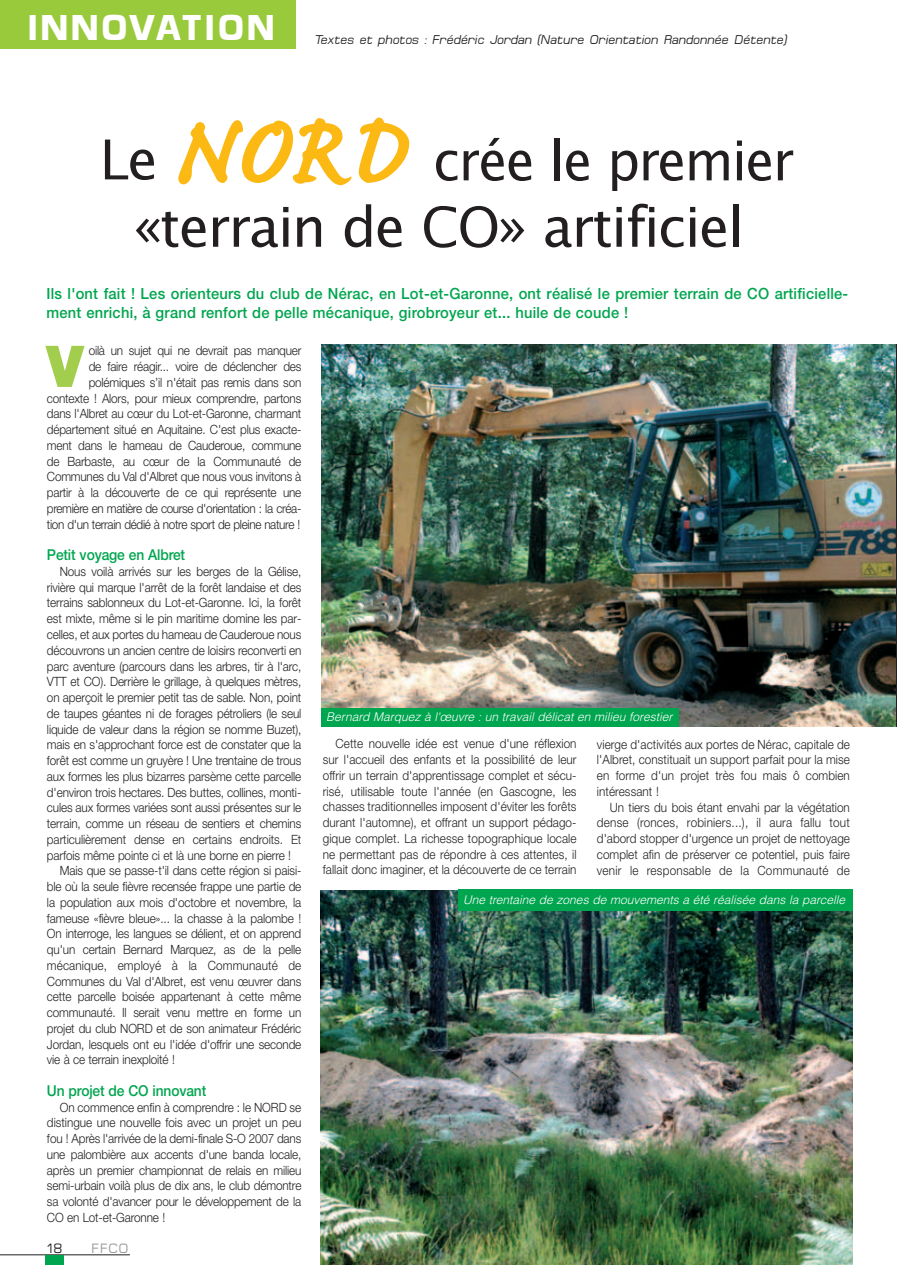
<style>
.page{position:relative;width:897px;height:1265px;background:#fff}
.page>*{position:absolute;margin:0;border:0;box-sizing:border-box;transform-origin:0 0}
.t1{font:129.75px "Caflisch Script MM 640";color:#fcb914;scale:.9 1}
.t2{font:900 57.6px "Helvetica Neue";color:#a3ce4d}
.t3{font:55.05px/66.3px "Lucida Sans";letter-spacing:-.03em;color:#231f20;scale:.95 1}
.t4{font:55.05px "Lucida Sans";letter-spacing:-.03em;color:#231f20}
.t5{font:700 36px "Micro";letter-spacing:.07em;color:#fff}
.t6{font:500 15.45px/19.5px "Helvetica Neue";letter-spacing:.015em;color:#00a54f;scale:.95 1}
.t7{font:500 15px "Helvetica Neue";letter-spacing:-.01em;color:#00a54f;scale:.92 1}
.t8{font:13.5px "Micro Laser";color:#939598}
.t9{font:13.5px "Micro Laser";color:#231f20}
.t10{font:300 12.75px/15.8px "Helvetica Neue";letter-spacing:-.01em;color:#231f20;text-align:justify;scale:.92 1}
.t11{font:italic 12.75px "Micro";color:#231f20}
.t12{font:300 12.75px "Helvetica Neue";letter-spacing:.01em;color:#231f20;scale:.92 1}
.t13{font:italic 300 12px "Helvetica";color:#fff}
</style>
<div class="page">
<img style="left:0;top:0;width:897px;height:1265px">
<h3 class="t5" style="left:27px;top:15px;width:249px">INNOVATION</h3>
<p class="t11" style="left:314px;top:35px;width:474px">Textes et photos : Frédéric Jordan (Nature Orientation Randonnée Détente)</p>
<h1 class="t1" style="left:170px;top:61px;width:261px">NORD</h1>
<h3 class="t3" style="left:133px;top:131px;width:698px;text-indent:300px">crée le premier «terrain de CO» artificiel</h3>
<h3 class="t4" style="left:100px;top:137px;width:60px">Le</h3>
<p class="t6" style="left:46px;top:285px;width:846px">Ils l'ont fait ! Les orienteurs du club de Nérac, en Lot-et-Garonne, ont réalisé le premier terrain de CO artificielle&shy;ment enrichi, à grand renfort de pelle mécanique, girobroyeur et... huile de coude !</p>
<h2 class="t2" style="left:46px;top:346px;width:39px">V</h2>
<p class="t10" style="left:47px;top:344px;width:278px;text-align:right">oilà un sujet qui ne devrait pas manquer<br>de faire réagir... voire de déclencher des polémiques s’il n'était pas remis dans son contexte ! Alors, pour mieux comprendre, partons dans l'Albret au cœur du Lot-et-Garonne, charmant département situé en Aquitaine. C'est plus exacte&shy;ment dans le hameau de Cauderoue, commune de Barbaste, au cœur de la Communauté de Communes du Val d'Albret que nous vous invitons à partir à la découverte de ce qui représente une première en matière de course d'orientation : la créa&shy;tion d'un terrain dédié à notre sport de pleine nature !</p>
<p class="t7" style="left:47px;top:549px;width:152px">Petit voyage en Albret</p>
<p class="t10" style="left:60px;top:565px;width:264px">Nous voilà arrivés sur les berges de la Gélise,</p>
<p class="t10" style="left:47px;top:580px;width:278px">rivière qui marque l'arrêt de la forêt landaise et des</p>
<p class="t10" style="left:47px;top:596px;width:278px">terrains sablonneux du Lot-et-Garonne. Ici, la forêt</p>
<p class="t10" style="left:47px;top:612px;width:278px">est mixte, même si le pin maritime domine les par-</p>
<p class="t10" style="left:47px;top:628px;width:278px">celles, et aux portes du hameau de Cauderoue nous</p>
<p class="t10" style="left:47px;top:643px;width:278px">découvrons un ancien centre de loisirs reconverti en</p>
<p class="t10" style="left:47px;top:659px;width:278px">parc aventure (parcours dans les arbres, tir à l'arc,</p>
<p class="t10" style="left:47px;top:675px;width:278px">VTT et CO). Derrière le grillage, à quelques mètres,</p>
<p class="t10" style="left:47px;top:691px;width:278px">on aperçoit le premier petit tas de sable. Non, point</p>
<p class="t10" style="left:47px;top:706px;width:278px">de taupes géantes ni de forages pétroliers (le seul</p>
<p class="t10" style="left:47px;top:722px;width:278px">liquide de valeur dans la région se nomme Buzet),</p>
<p class="t10" style="left:47px;top:738px;width:278px">mais en s'approchant force est de constater que la</p>
<p class="t10" style="left:47px;top:754px;width:278px">forêt est comme un gruyère ! Une trentaine de trous</p>
<p class="t10" style="left:47px;top:769px;width:278px">aux formes les plus bizarres parsème cette parcelle</p>
<p class="t10" style="left:47px;top:785px;width:278px">d'environ trois hectares. Des buttes, collines, monti-</p>
<p class="t10" style="left:47px;top:801px;width:278px">cules aux formes variées sont aussi présentes sur le</p>
<p class="t10" style="left:47px;top:817px;width:278px">terrain, comme un réseau de sentiers et chemins</p>
<p class="t10" style="left:47px;top:832px;width:278px">particulièrement dense en certains endroits. Et</p>
<p class="t10" style="left:47px;top:848px;width:267px">parfois même pointe ci et là une borne en pierre !</p>
<p class="t10" style="left:60px;top:864px;width:264px">Mais que se passe-t'il dans cette région si paisi-</p>
<p class="t10" style="left:47px;top:880px;width:278px">ble où la seule fièvre recensée frappe une partie de</p>
<p class="t10" style="left:47px;top:895px;width:278px">la population aux mois d'octobre et novembre, la</p>
<p class="t10" style="left:47px;top:911px;width:278px">fameuse «fièvre bleue»... la chasse à la palombe !</p>
<p class="t10" style="left:47px;top:927px;width:278px">On interroge, les langues se délient, et on apprend</p>
<p class="t10" style="left:47px;top:943px;width:278px">qu'un certain Bernard Marquez, as de la pelle</p>
<p class="t12" style="left:47px;top:961px;width:278px">mécanique, employé à la Communauté de</p>
<p class="t10" style="left:47px;top:974px;width:278px">Communes du Val d'Albret, est venu œuvrer dans</p>
<p class="t10" style="left:47px;top:990px;width:278px">cette parcelle boisée appartenant à cette même</p>
<p class="t10" style="left:47px;top:1006px;width:278px">communauté. Il serait venu mettre en forme un</p>
<p class="t10" style="left:47px;top:1021px;width:278px">projet du club NORD et de son animateur Frédéric</p>
<p class="t10" style="left:47px;top:1037px;width:278px">Jordan, lesquels ont eu l'idée d'offrir une seconde</p>
<p class="t10" style="left:47px;top:1053px;width:140px">vie à ce terrain inexploité !</p>
<p class="t7" style="left:47px;top:1085px;width:175px">Un projet de CO innovant</p>
<p class="t10" style="left:47px;top:1100px;width:278px;text-indent:13px">On commence enfin à comprendre : le NORD se distingue une nouvelle fois avec un projet un peu fou ! Après l'arrivée de la demi-finale S-O 2007 dans une palombière aux accents d'une banda locale, après un premier championnat de relais en milieu semi-urbain voilà plus de dix ans, le club démontre sa volonté d'avancer pour le développement de la CO en Lot-et-Garonne !</p>
<p class="t9" style="left:46px;top:1244px;width:18px">18</p>
<p class="t8" style="left:92px;top:1244px;width:38px">FFCO</p>
<p class="t13" style="left:326px;top:712px;width:350px">Bernard Marquez à l'œuvre : un travail délicat en milieu forestier</p>
<p class="t10" style="left:323px;top:737px;width:277px;text-indent:13px">Cette nouvelle idée est venue d'une réflexion sur l'accueil des enfants et la possibilité de leur offrir un terrain d'apprentissage complet et sécu&shy;risé, utilisable toute l'année (en Gascogne, les chasses traditionnelles imposent d'éviter les forêts durant l'automne), et offrant un support pédago&shy;gique complet. La richesse topographique locale ne permettant pas de répondre à ces attentes, il fallait donc imaginer, et la découverte de ce terrain</p>
<p class="t10" style="left:597px;top:737px;width:276px">vierge d'activités aux portes de Nérac, capitale de l'Albret, constituait un support parfait pour la mise en forme d'un projet très fou mais ô combien intéressant !</p>
<p class="t10" style="left:597px;top:800px;width:276px;text-indent:13px">Un tiers du bois étant envahi par la végétation dense (ronces, robiniers...), il aura fallu tout d'abord stopper d'urgence un projet de nettoyage complet afin de préserver ce potentiel, puis faire venir le responsable de la Communauté de</p>
<p class="t13" style="left:463px;top:895px;width:386px">Une trentaine de zones de mouvements a été réalisée dans la parcelle</p>
</div>
